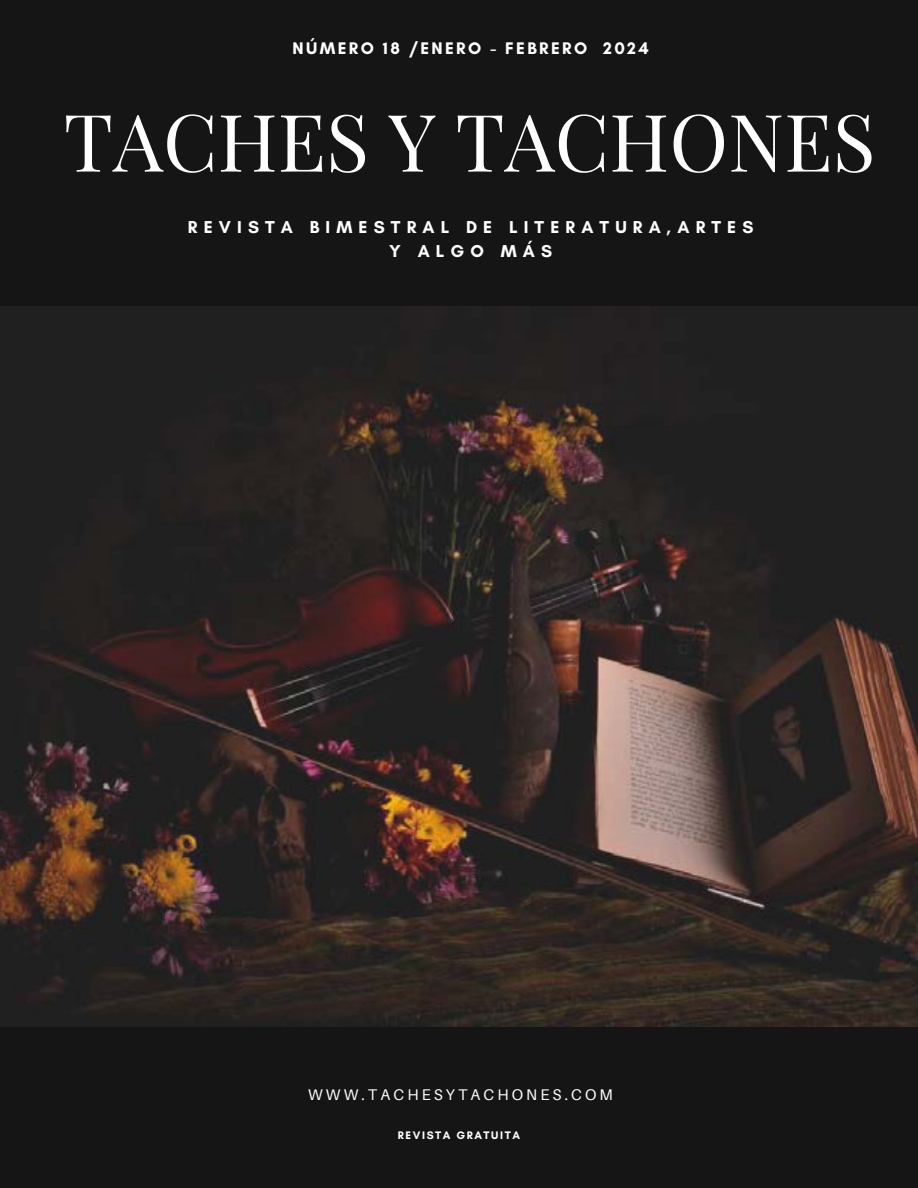
<style>
.page{position:relative;width:918px;height:1188px;background:#151515}
.page>*{position:absolute;margin:0;border:0;box-sizing:border-box;transform-origin:0 0}
.t1{font:79.35px "Playfair Display";color:#fff}
.t2{font:700 17.55px/23.5px "Glacial Indifference";letter-spacing:.35em;color:#fff;text-align:center}
.t3{font:700 17.1px "Glacial Indifference";letter-spacing:.14em;color:#fff}
.t4{font:15.45px "Aileron";letter-spacing:.2em;color:#fff}
.t5{font:700 11.1px "Glacial Indifference";letter-spacing:.14em;color:#fff}
</style>
<div class="page">
<img style="left:0;top:307px;width:918px;height:719px">
<p class="t3" style="left:293px;top:38px;width:358px">NÚMERO 18 /ENERO - FEBRERO 2024</p>
<h1 class="t1" style="left:64px;top:80px;width:813px">TACHES Y TACHONES</h1>
<p class="t2" style="left:188px;top:215px;width:567px">REVISTA BIMESTRAL DE LITERATURA,ARTES<br>Y ALGO MÁS</p>
<p class="t4" style="left:308px;top:1086px;width:306px">WWW.TACHESYTACHONES.COM</p>
<p class="t5" style="left:398px;top:1128px;width:124px">REVISTA GRATUITA</p>
</div>
